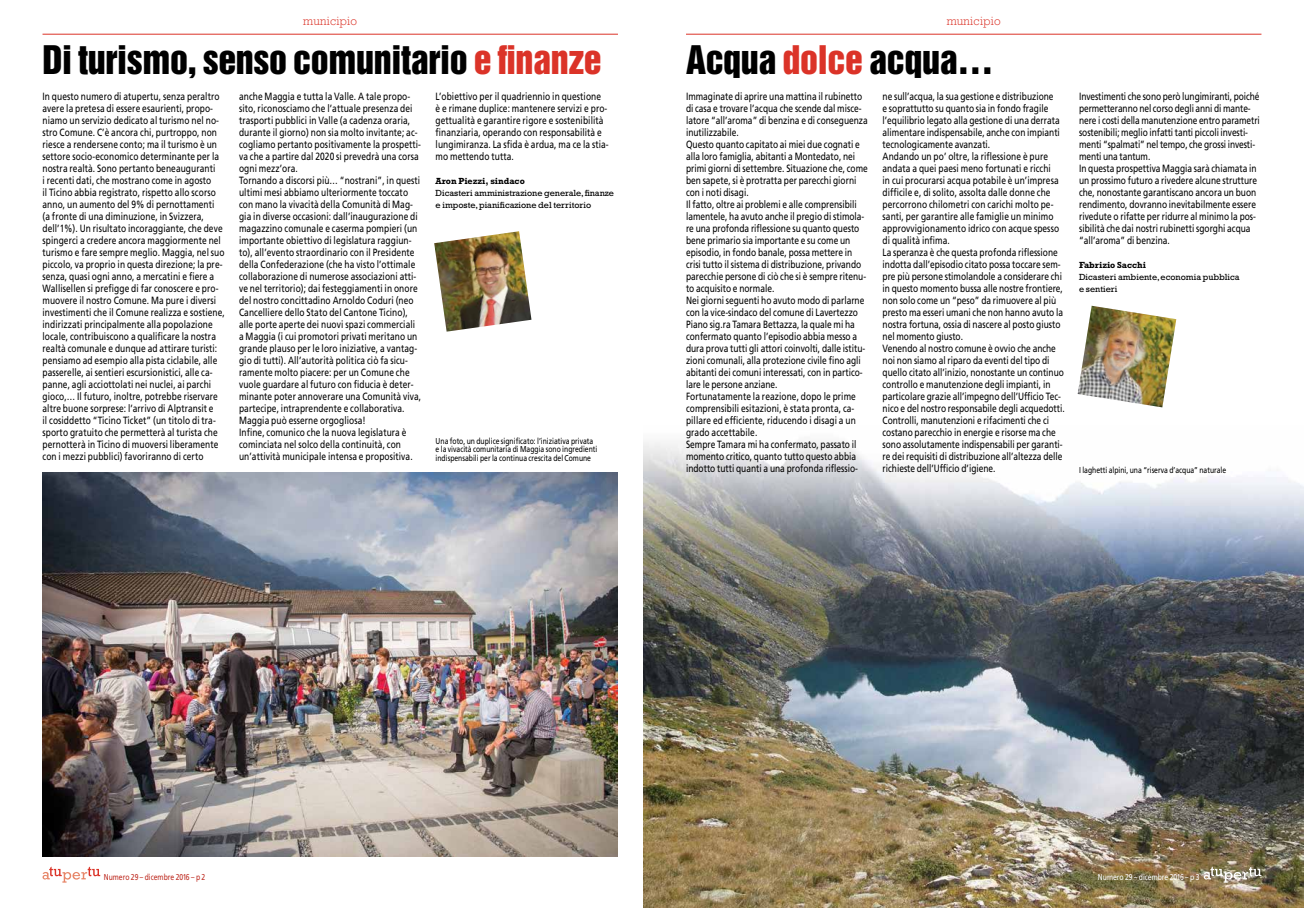
<style>
.page{position:relative;width:1304px;height:908px;background:#fff}
.page>*{position:absolute;margin:0;border:0;box-sizing:border-box;transform-origin:0 0}
.t1{font:36px "Helvetica Inserat LT Std";letter-spacing:-.01em;color:#000}
.t2{font:300 12px "Rockwell Std";letter-spacing:.025em;color:#db3328}
.t3{font:10.5px/12px "Frutiger LT Std";letter-spacing:.01em;color:#000;scale:.8 1}
.t4{font:9px/12px "Rockwell Std";color:#000}
.t5{font:700 9px "Rockwell Std";color:#000}
.t6{font:8.5px/8.5px "Frutiger LT Std";color:#000;scale:.8 1}
.t7{font:8.5px "Frutiger LT Std";color:#be2b21;scale:.8 1}
.t8{font:8.5px "Frutiger LT Std";color:#fff;scale:.8 1}
.s1{color:#db3328}
</style>
<div class="page">
<img style="left:643px;top:439px;width:661px;height:468px">
<img style="left:43px;top:472px;width:575px;height:384px">
<hr style="left:686px;top:34px;width:575px;height:1px;background:#db3328">
<hr style="left:43px;top:34px;width:575px;height:1px;background:#db3328">
<svg style="left:1204px;top:866px;width:57px;height:16px"></svg>
<svg style="left:43px;top:866px;width:57px;height:16px"></svg>
<img style="left:1078px;top:305px;width:98px;height:102px">
<img style="left:434px;top:231px;width:97px;height:100px">
<p class="t2" style="left:303px;top:14px;width:55px">municipio</p>
<p class="t2" style="left:947px;top:14px;width:55px">municipio</p>
<h1 class="t1" style="left:43px;top:38px;width:561px">Di turismo, senso comunitario <span class="s1">e finanze</span></h1>
<p class="t3" style="left:43px;top:90px;width:229px">In questo numero di atupertu, senza peraltro avere la pretesa di essere esaurienti, propo&shy;niamo un servizio dedicato al turismo nel no&shy;stro Comune. C’è ancora chi, purtroppo, non riesce a rendersene conto; ma il turismo è un settore socio-economico determinante per la nostra realtà. Sono pertanto beneauguranti<br>i recenti dati, che mostrano come in agosto<br>il Ticino abbia registrato, rispetto allo scorso anno, un aumento del 9% di pernottamenti<br>(a fronte di una diminuzione, in Svizzera, dell’1%). Un risultato incoraggiante, che deve spingerci a credere ancora maggiormente nel turismo e fare sempre meglio. Maggia, nel suo piccolo, va proprio in questa direzione; la pre&shy;senza, quasi ogni anno, a mercatini e fiere a Wallisellen si prefigge di far conoscere e pro&shy;muovere il nostro Comune. Ma pure i diversi investimenti che il Comune realizza e sostiene, indirizzati principalmente alla popolazione locale, contribuiscono a qualificare la nostra realtà comunale e dunque ad attirare turisti: pensiamo ad esempio alla pista ciclabile, alle passerelle, ai sentieri escursionistici, alle ca&shy;panne, agli acciottolati nei nuclei, ai parchi gioco,… Il futuro, inoltre, potrebbe riservare altre buone sorprese: l’arrivo di Alptransit e<br>il cosiddetto “Ticino Ticket” (un titolo di tra&shy;sporto gratuito che permetterà al turista che pernotterà in Ticino di muoversi liberamente con i mezzi pubblici) favoriranno di certo</p>
<p class="t3" style="left:239px;top:90px;width:229px">anche Maggia e tutta la Valle. A tale propo&shy;sito, riconosciamo che l’attuale presenza dei trasporti pubblici in Valle (a cadenza oraria, durante il giorno) non sia molto invitante; ac&shy;cogliamo pertanto positivamente la prospetti&shy;va che a partire dal 2020 si prevedrà una corsa ogni mezz’ora.<br>Tornando a discorsi più… “nostrani”, in questi ultimi mesi abbiamo ulteriormente toccato con mano la vivacità della Comunità di Mag&shy;gia in diverse occasioni: dall’inaugurazione di magazzino comunale e caserma pompieri (un importante obiettivo di legislatura raggiun&shy;to), all’evento straordinario con il Presidente della Confederazione (che ha visto l’ottimale collaborazione di numerose associazioni atti&shy;ve nel territorio); dai festeggiamenti in onore del nostro concittadino Arnoldo Coduri (neo Cancelliere dello Stato del Cantone Ticino), alle porte aperte dei nuovi spazi commerciali a Maggia (i cui promotori privati meritano un grande plauso per le loro iniziative, a vantag&shy;gio di tutti). All’autorità politica ciò fa sicu&shy;ramente molto piacere: per un Comune che vuole guardare al futuro con fiducia è deter&shy;minante poter annoverare una Comunità viva, partecipe, intraprendente e collaborativa.<br>Maggia può esserne orgogliosa!<br>Infine, comunico che la nuova legislatura è cominciata nel solco della continuità, con un’attività municipale intensa e propositiva.</p>
<p class="t3" style="left:436px;top:90px;width:218px">L’obiettivo per il quadriennio in questione<br>è e rimane duplice: mantenere servizi e pro&shy;gettualità e garantire rigore e sostenibilità finanziaria, operando con responsabilità e lungimiranza. La sfida è ardua, ma ce la stia&shy;mo mettendo tutta.</p>
<p class="t5" style="left:436px;top:176px;width:91px">Aron Piezzi, sindaco</p>
<p class="t4" style="left:436px;top:187px;width:180px">Dicasteri amministrazione generale, finanze e imposte, pianificazione del territorio</p>
<p class="t6" style="left:436px;top:436px;width:204px">Una foto, un duplice significato: l’iniziativa privata e la vivacità comunitaria di Maggia sono ingredienti indispensabili per la continua crescita del Comune</p>
<h1 class="t1" style="left:686px;top:38px;width:309px">Acqua <span class="s1">dolce</span> acqua…</h1>
<p class="t3" style="left:686px;top:90px;width:229px">Immaginate di aprire una mattina il rubinetto di casa e trovare l’acqua che scende dal misce&shy;latore “all’aroma” di benzina e di conseguenza inutilizzabile.<br>Questo quanto capitato ai miei due cognati e alla loro famiglia, abitanti a Montedato, nei primi giorni di settembre. Situazione che, come ben sapete, si è protratta per parecchi giorni con i noti disagi.<br>Il fatto, oltre ai problemi e alle comprensibili lamentele, ha avuto anche il pregio di stimola&shy;re una profonda riflessione su quanto questo bene primario sia importante e su come un episodio, in fondo banale, possa mettere in crisi tutto il sistema di distribuzione, privando parecchie persone di ciò che si è sempre ritenu&shy;to acquisito e normale.<br>Nei giorni seguenti ho avuto modo di parlarne con la vice-sindaco del comune di Lavertezzo Piano sig.ra Tamara Bettazza, la quale mi ha confermato quanto l’episodio abbia messo a dura prova tutti gli attori coinvolti, dalle istitu&shy;zioni comunali, alla protezione civile fino agli abitanti dei comuni interessati, con in partico&shy;lare le persone anziane.<br>Fortunatamente la reazione, dopo le prime comprensibili esitazioni, è stata pronta, ca&shy;pillare ed efficiente, riducendo i disagi a un grado accettabile.<br>Sempre Tamara mi ha confermato, passato il momento critico, quanto tutto questo abbia indotto tutti quanti a una profonda riflessio-</p>
<p class="t3" style="left:883px;top:90px;width:229px">ne sull’acqua, la sua gestione e distribuzione<br>e soprattutto su quanto sia in fondo fragile l’equilibrio legato alla gestione di una derrata alimentare indispensabile, anche con impianti tecnologicamente avanzati.<br>Andando un po’ oltre, la riflessione è pure andata a quei paesi meno fortunati e ricchi<br>in cui procurarsi acqua potabile è un’impresa difficile e, di solito, assolta dalle donne che percorrono chilometri con carichi molto pe&shy;santi, per garantire alle famiglie un minimo approvvigionamento idrico con acque spesso di qualità infima.<br>La speranza è che questa profonda riflessione indotta dall’episodio citato possa toccare sem&shy;pre più persone stimolandole a considerare chi in questo momento bussa alle nostre frontiere, non solo come un “peso” da rimuovere al più presto ma esseri umani che non hanno avuto la nostra fortuna, ossia di nascere al posto giusto nel momento giusto.<br>Venendo al nostro comune è ovvio che anche noi non siamo al riparo da eventi del tipo di quello citato all’inizio, nonostante un continuo controllo e manutenzione degli impianti, in particolare grazie all’impegno dell’Ufficio Tec&shy;nico e del nostro responsabile degli acquedotti.<br>Controlli, manutenzioni e rifacimenti che ci costano parecchio in energie e risorse ma che sono assolutamente indispensabili per garanti&shy;re dei requisiti di distribuzione all’altezza delle richieste dell’Ufficio d’igiene.</p>
<p class="t3" style="left:1079px;top:90px;width:227px">Investimenti che sono però lungimiranti, poiché permetteranno nel corso degli anni di mante&shy;nere i costi della manutenzione entro parametri sostenibili; meglio infatti tanti piccoli investi&shy;menti “spalmati” nel tempo, che grossi investi&shy;menti una tantum.<br>In questa prospettiva Maggia sarà chiamata in un prossimo futuro a rivedere alcune strutture che, nonostante garantiscano ancora un buon rendimento, dovranno inevitabilmente essere rivedute o rifatte per ridurre al minimo la pos&shy;sibilità che dai nostri rubinetti sgorghi acqua “all’aroma” di benzina.</p>
<p class="t5" style="left:1079px;top:260px;width:69px">Fabrizio Sacchi</p>
<p class="t4" style="left:1079px;top:271px;width:162px">Dicasteri ambiente, economia pubblica e sentieri</p>
<p class="t6" style="left:1079px;top:465px;width:185px">I laghetti alpini, una “riserva d’acqua” naturale</p>
<p class="t7" style="left:104px;top:871px;width:128px">Numero 29 – dicembre 2016 – p 2</p>
<p class="t8" style="left:1098px;top:871px;width:128px">Numero 29 – dicembre 2016 – p 3</p>
</div>
